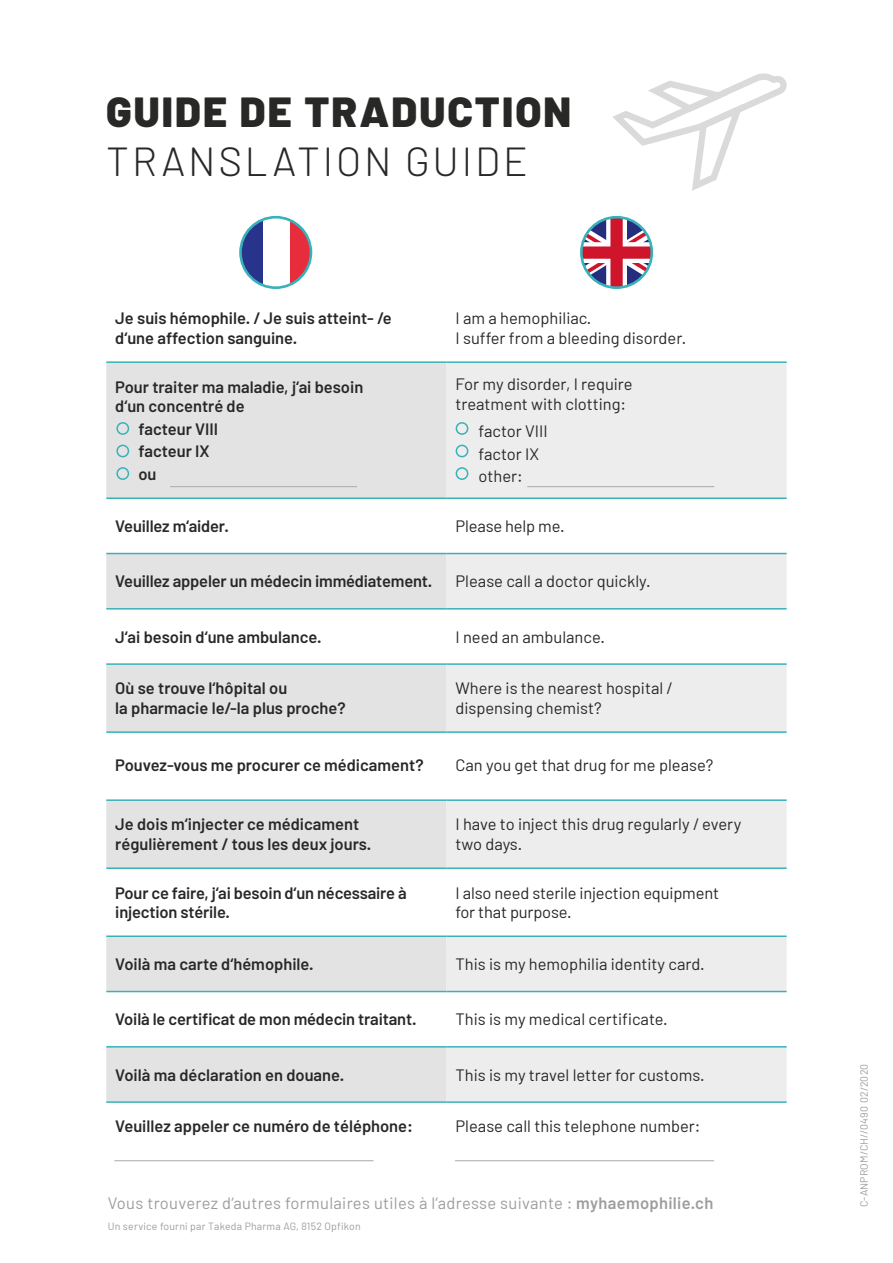
<style>
.page{position:relative;width:893px;height:1263px;background:#fff}
.page>*{position:absolute;margin:0;border:0;box-sizing:border-box;transform-origin:0 0}
.t1{font:900 42px "Barlow";letter-spacing:.05em;color:#282827}
.t2{font:300 40.5px "Barlow";letter-spacing:.07em;color:#282827}
.t3{font:600 16.5px/19.8px "Barlow";color:#282827}
.t4{font:16.5px/19.8px "Barlow";color:#282827}
.t5{font:16.5px "Barlow";letter-spacing:.02em;color:#9d9d9c}
.t6{font:10.5px "Barlow";letter-spacing:.02em;color:#9d9d9c}
.s1{font-weight:600}
</style>
<div class="page">
<svg style="left:106px;top:363px;width:340px;height:738px;fill:#e3e3e3"></svg>
<svg style="left:446px;top:363px;width:341px;height:738px;fill:#ededed"></svg>
<hr style="left:446px;top:497px;width:341px;height:2px;background:#39b1b9">
<hr style="left:446px;top:608px;width:341px;height:1px;background:#39b1b9">
<hr style="left:446px;top:663px;width:341px;height:2px;background:#39b1b9">
<hr style="left:446px;top:731px;width:341px;height:2px;background:#39b1b9">
<hr style="left:446px;top:867px;width:341px;height:2px;background:#39b1b9">
<hr style="left:446px;top:935px;width:341px;height:2px;background:#39b1b9">
<hr style="left:446px;top:991px;width:341px;height:1px;background:#39b1b9">
<hr style="left:446px;top:1046px;width:341px;height:1px;background:#39b1b9">
<hr style="left:446px;top:1101px;width:341px;height:2px;background:#39b1b9">
<hr style="left:446px;top:553px;width:341px;height:1px;background:#39b1b9">
<hr style="left:446px;top:361px;width:341px;height:2px;background:#39b1b9">
<hr style="left:446px;top:799px;width:341px;height:2px;background:#39b1b9">
<hr style="left:106px;top:361px;width:340px;height:2px;background:#39b1b9">
<hr style="left:106px;top:497px;width:340px;height:2px;background:#39b1b9">
<hr style="left:106px;top:553px;width:340px;height:1px;background:#39b1b9">
<hr style="left:106px;top:608px;width:340px;height:1px;background:#39b1b9">
<hr style="left:106px;top:663px;width:340px;height:2px;background:#39b1b9">
<hr style="left:106px;top:731px;width:340px;height:2px;background:#39b1b9">
<hr style="left:106px;top:799px;width:340px;height:2px;background:#39b1b9">
<hr style="left:106px;top:867px;width:340px;height:2px;background:#39b1b9">
<hr style="left:106px;top:935px;width:340px;height:2px;background:#39b1b9">
<hr style="left:106px;top:991px;width:340px;height:1px;background:#39b1b9">
<hr style="left:106px;top:1046px;width:340px;height:1px;background:#39b1b9">
<hr style="left:106px;top:1101px;width:340px;height:2px;background:#39b1b9">
<svg style="left:581px;top:217px;width:71px;height:71px"></svg>
<div style="left:606px;top:217px;width:21px;height:71px;background:#fff"></div>
<div style="left:581px;top:242px;width:71px;height:21px;background:#fff"></div>
<div style="left:581px;top:246px;width:71px;height:13px;background:#cf152b"></div>
<div style="left:610px;top:217px;width:13px;height:71px;background:#cf152b"></div>
<div style="left:580px;top:216px;width:73px;height:73px;border:3px solid #39b1b9;border-radius:50%"></div>
<div style="left:116px;top:422px;width:13px;height:13px;border:2px solid #39b1b9;border-radius:50%"></div>
<div style="left:116px;top:445px;width:13px;height:12px;border:2px solid #39b1b9;border-radius:50%"></div>
<div style="left:116px;top:467px;width:13px;height:13px;border:2px solid #39b1b9;border-radius:50%"></div>
<div style="left:456px;top:422px;width:12px;height:13px;border:2px solid #39b1b9;border-radius:50%"></div>
<div style="left:456px;top:445px;width:12px;height:12px;border:2px solid #39b1b9;border-radius:50%"></div>
<div style="left:456px;top:467px;width:12px;height:13px;border:2px solid #39b1b9;border-radius:50%"></div>
<svg style="left:613px;top:73px;width:174px;height:118px"></svg>
<hr style="left:114px;top:1160px;width:260px;height:1px;background:#b3b2b2">
<hr style="left:455px;top:1160px;width:259px;height:1px;background:#b3b2b2">
<hr style="left:170px;top:486px;width:187px;height:1px;background:#b3b2b2">
<hr style="left:527px;top:486px;width:187px;height:1px;background:#b3b2b2">
<svg style="left:240px;top:217px;width:71px;height:71px"></svg>
<svg style="left:262px;top:217px;width:27px;height:71px"></svg>
<svg style="left:240px;top:218px;width:22px;height:68px"></svg>
<div style="left:239px;top:216px;width:73px;height:73px;border:3px solid #39b1b9;border-radius:50%"></div>
<h1 class="t1" style="left:106px;top:86px;width:466px">GUIDE DE TRADUCTION</h1>
<h2 class="t2" style="left:106px;top:136px;width:423px">TRANSLATION GUIDE</h2>
<p class="t3" style="left:115px;top:308px;width:278px">Je suis hémophile. / Je suis atteint- /e d‘une affection sanguine.</p>
<p class="t4" style="left:455px;top:308px;width:232px">I am a hemophiliac.<br>I suffer from a bleeding disorder.</p>
<p class="t3" style="left:115px;top:377px;width:250px">Pour traiter ma maladie, j‘ai besoin d‘un concentré de</p>
<p class="t3" style="left:138px;top:417px;width:81px;line-height:22.5px">facteur VIII facteur IX ou</p>
<p class="t4" style="left:455px;top:374px;width:179px">For my disorder, I require treatment with clotting:</p>
<p class="t4" style="left:479px;top:420px;width:71px;line-height:22.5px">factor VIII factor IX other:</p>
<p class="t3" style="left:115px;top:516px;width:115px">Veuillez m‘aider.</p>
<p class="t4" style="left:455px;top:516px;width:111px">Please help me.</p>
<p class="t3" style="left:115px;top:571px;width:319px">Veuillez appeler un médecin immédiatement.</p>
<p class="t4" style="left:455px;top:571px;width:197px">Please call a doctor quickly.</p>
<p class="t3" style="left:115px;top:626px;width:208px">J‘ai besoin d‘une ambulance.</p>
<p class="t4" style="left:455px;top:626px;width:151px">I need an ambulance.</p>
<p class="t3" style="left:115px;top:678px;width:232px">Où se trouve l‘hôpital ou<br>la pharmacie le/-la plus proche?</p>
<p class="t4" style="left:455px;top:678px;width:218px">Where is the nearest hospital / dispensing chemist?</p>
<p class="t3" style="left:115px;top:755px;width:310px">Pouvez-vous me procurer ce médicament?</p>
<p class="t4" style="left:455px;top:755px;width:259px">Can you get that drug for me please?</p>
<p class="t3" style="left:115px;top:814px;width:258px">Je dois m‘injecter ce médicament régulièrement / tous les deux jours.</p>
<p class="t4" style="left:455px;top:814px;width:287px">I have to inject this drug regularly / every two days.</p>
<p class="t3" style="left:115px;top:882px;width:293px">Pour ce faire, j‘ai besoin d‘un nécessaire à injection stérile.</p>
<p class="t4" style="left:455px;top:882px;width:265px">I also need sterile injection equipment for that purpose.</p>
<p class="t3" style="left:115px;top:954px;width:200px">Voilà ma carte d‘hémophile.</p>
<p class="t4" style="left:455px;top:954px;width:251px">This is my hemophilia identity card.</p>
<p class="t3" style="left:115px;top:1009px;width:303px">Voilà le certificat de mon médecin traitant.</p>
<p class="t4" style="left:455px;top:1009px;width:214px">This is my medical certificate.</p>
<p class="t3" style="left:115px;top:1064px;width:230px">Voilà ma déclaration en douane.</p>
<p class="t4" style="left:455px;top:1064px;width:251px">This is my travel letter for customs.</p>
<p class="t3" style="left:115px;top:1116px;width:299px">Veuillez appeler ce numéro de téléphone:</p>
<p class="t4" style="left:455px;top:1116px;width:246px">Please call this telephone number:</p>
<p class="t5" style="left:108px;top:1193px;width:607px">Vous trouverez d‘autres formulaires utiles à l‘adresse suivante : <span class="s1">myhaemophilie.ch</span></p>
<p class="t6" style="left:108px;top:1220px;width:255px">Un service fourni par Takeda Pharma AG, 8152 Opfikon</p>
<p class="t6" style="left:857px;top:1207px;width:145px;rotate:-90deg">C-ANPROM/CH//0490 02/2020</p>
</div>
